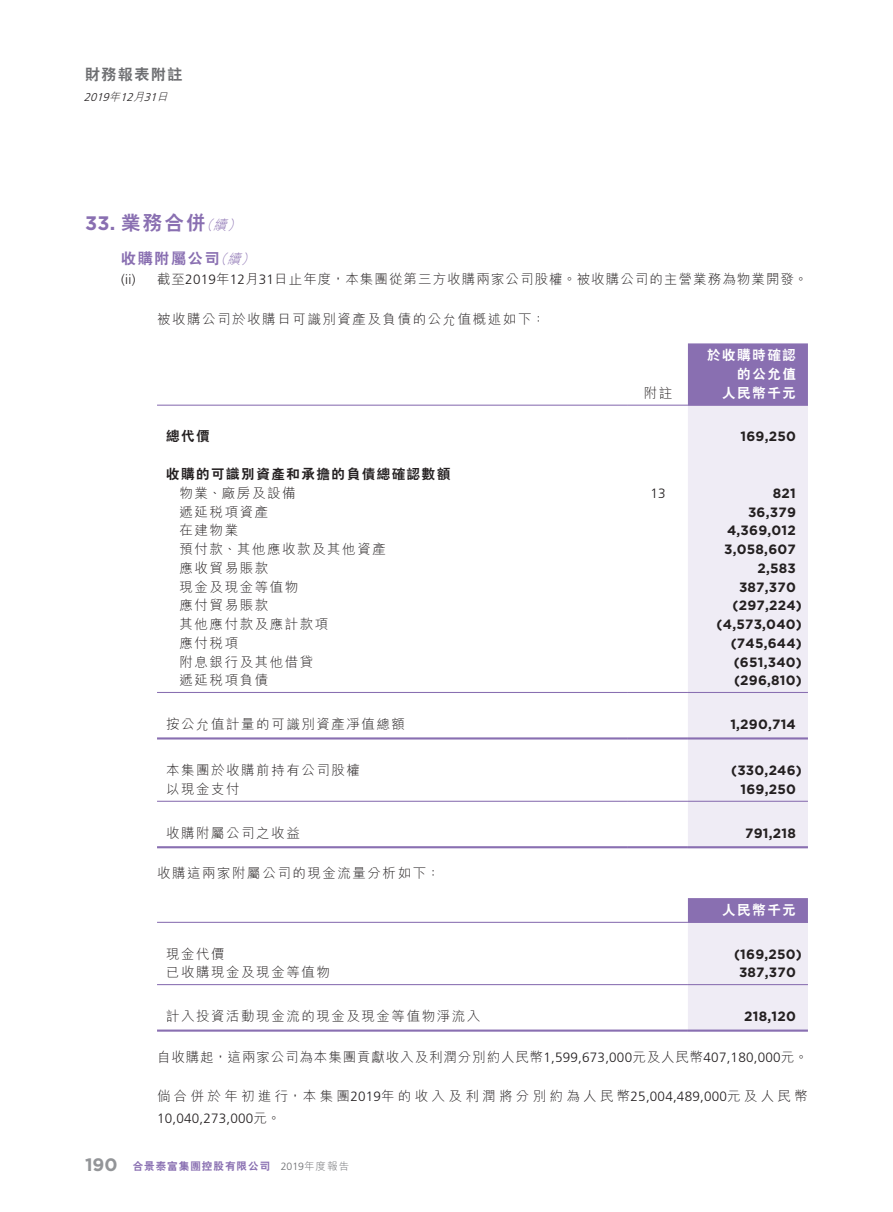
<style>
.page{position:relative;width:893px;height:1212px;background:#fff}
.page>*{position:absolute;margin:0;border:0;box-sizing:border-box;transform-origin:0 0}
._03_H1{font:800 19.5px "C Hei 2 HK";color:#896fb1}
._04___H2{font:800 15px "C Hei 2 HK";letter-spacing:.115em;color:#896fb1}
.t1{font:800 15px "C Hei 2 HK";letter-spacing:.1em;color:#6c6d70}
._15_Table_Stub{font:300 13.5px "M Hei HK";letter-spacing:.115em;color:#231f20}
._01_Body_Text{font:700 13.5px "Gotham";letter-spacing:.015em;color:#231f20}
._13_____P4{font:300 13.5px/21.8px "M Hei HK";letter-spacing:.25em;color:#231f20}
._13_____P4-2{font:300 13.5px "M Hei HK";letter-spacing:.065em;color:#231f20}
._08____IN2{font:300 13.5px "M Hei HK";letter-spacing:.08em;color:#231f20}
._13_____P4-3{font:300 13.5px "M Hei HK";letter-spacing:.115em;color:#231f20}
._15_Table_Stub-2{font:800 13.5px "C Hei 2 HK";letter-spacing:.115em;color:#231f20}
._01_Body_Text-2{font:800 13.5px/18.8px "C Hei 2 HK";letter-spacing:.115em;color:#fff;text-align:right}
._08____IN2-2{font:300 13.5px "Frutiger LT Std";color:#231f20}
._15_Table_Stub-3{font:300 13.5px "Frutiger LT Std";color:#231f20}
.t2{font:italic 300 11.25px "Frutiger LT Std";color:#231f20}
.t3{font:800 10.5px "C Hei 2 HK";letter-spacing:.1em;color:#896fb1}
.s1{font-family:"M Hei HK"}
.s2{font-family:"Gotham";font-weight:700}
.s3{font-family:"M Hei HK";font-weight:300;font-style:italic;font-size:13.5px}
.s4{font-family:"Frutiger LT Std"}
.s5{font-family:"Gotham";font-weight:700;font-size:18px;color:#939598}
.s6{font-family:"Frutiger LT Std";font-weight:300;color:#6c6d70}
.s7{font-family:"M Hei HK";font-weight:300;color:#6c6d70}
</style>
<div class="page">
<div style="left:688px;top:343px;width:120px;height:62px;background:#896fb1"></div>
<div style="left:688px;top:406px;width:120px;height:440px;background:#efecf5"></div>
<hr style="left:157px;top:405px;width:471px;height:1px;background:#896fb1">
<hr style="left:628px;top:405px;width:60px;height:1px;background:#896fb1">
<hr style="left:688px;top:405px;width:120px;height:1px;background:#896fb1">
<hr style="left:157px;top:692px;width:471px;height:1px;background:#896fb1">
<hr style="left:628px;top:692px;width:60px;height:1px;background:#896fb1">
<hr style="left:688px;top:692px;width:120px;height:1px;background:#896fb1">
<hr style="left:157px;top:737px;width:471px;height:2px;background:#896fb1">
<hr style="left:628px;top:737px;width:60px;height:2px;background:#896fb1">
<hr style="left:688px;top:737px;width:120px;height:2px;background:#896fb1">
<hr style="left:157px;top:801px;width:471px;height:1px;background:#896fb1">
<hr style="left:628px;top:801px;width:60px;height:1px;background:#896fb1">
<hr style="left:688px;top:801px;width:120px;height:1px;background:#896fb1">
<hr style="left:157px;top:846px;width:471px;height:2px;background:#896fb1">
<hr style="left:628px;top:846px;width:60px;height:2px;background:#896fb1">
<hr style="left:688px;top:846px;width:120px;height:2px;background:#896fb1">
<svg style="left:688px;top:898px;width:120px;height:131px;background:#dbd4e8"></svg>
<hr style="left:157px;top:922px;width:531px;height:1px;background:#896fb1">
<hr style="left:688px;top:922px;width:120px;height:1px;background:#896fb1">
<hr style="left:157px;top:984px;width:531px;height:1px;background:#896fb1">
<hr style="left:688px;top:984px;width:120px;height:1px;background:#896fb1">
<hr style="left:157px;top:1029px;width:531px;height:3px;background:#896fb1">
<hr style="left:688px;top:1029px;width:120px;height:3px;background:#896fb1">
<p class="t1" style="left:85px;top:65px;width:99px">財務報表附註</p>
<p class="t2" style="left:84px;top:91px;width:89px">2019<span class="s1">年</span>12<span class="s1">月</span>31<span class="s1">日</span></p>
<p class="_03_H1" style="left:85px;top:210px;width:162px"><span class="s2">33.</span> 業務合併<span class="s3">（續）</span></p>
<p class="_04___H2" style="left:121px;top:249px;width:140px">收購附屬公司<span class="s3">（續）</span></p>
<p class="_08____IN2-2" style="left:121px;top:272px;width:16px">(ii)</p>
<p class="_08____IN2" style="left:157px;top:269px;width:652px">截至<span class="s4">2019</span>年<span class="s4">12</span>月<span class="s4">31</span>日止年度，本集團從第三方收購兩家公司股權。被收購公司的主營業務為物業開發。</p>
<p class="_13_____P4-3" style="left:157px;top:309px;width:390px">被收購公司於收購日可識別資產及負債的公允值概述如下：</p>
<p class="_01_Body_Text-2" style="left:707px;top:346px;width:90px">於收購時確認的公允值</p>
<p class="_15_Table_Stub" style="left:644px;top:383px;width:30px">附註</p>
<p class="_01_Body_Text-2" style="left:722px;top:384px;width:75px">人民幣千元</p>
<p class="_15_Table_Stub-2" style="left:166px;top:427px;width:45px">總代價</p>
<p class="_01_Body_Text" style="left:740px;top:428px;width:57px">169,250</p>
<p class="_15_Table_Stub-2" style="left:166px;top:465px;width:286px">收購的可識別資產和承擔的負債總確認數額</p>
<p class="_15_Table_Stub" style="left:180px;top:483px;width:118px">物業、廠房及設備</p>
<p class="_15_Table_Stub-3" style="left:650px;top:485px;width:17px">13</p>
<p class="_01_Body_Text" style="left:773px;top:484px;width:25px">821</p>
<p class="_15_Table_Stub" style="left:180px;top:502px;width:90px">遞延稅項資產</p>
<p class="_01_Body_Text" style="left:748px;top:503px;width:49px">36,379</p>
<p class="_15_Table_Stub" style="left:180px;top:521px;width:60px">在建物業</p>
<p class="_01_Body_Text" style="left:727px;top:521px;width:70px">4,369,012</p>
<p class="_15_Table_Stub" style="left:180px;top:539px;width:208px">預付款、其他應收款及其他資產</p>
<p class="_01_Body_Text" style="left:724px;top:540px;width:73px">3,058,607</p>
<p class="_15_Table_Stub" style="left:180px;top:558px;width:90px">應收貿易賬款</p>
<p class="_01_Body_Text" style="left:757px;top:559px;width:40px">2,583</p>
<p class="_15_Table_Stub" style="left:180px;top:577px;width:120px">現金及現金等值物</p>
<p class="_01_Body_Text" style="left:739px;top:578px;width:58px">387,370</p>
<p class="_15_Table_Stub" style="left:180px;top:596px;width:90px">應付貿易賬款</p>
<p class="_01_Body_Text" style="left:733px;top:596px;width:71px">(297,224)</p>
<p class="_15_Table_Stub" style="left:180px;top:614px;width:150px">其他應付款及應計款項</p>
<p class="_01_Body_Text" style="left:717px;top:615px;width:87px">(4,573,040)</p>
<p class="_15_Table_Stub" style="left:180px;top:633px;width:60px">應付稅項</p>
<p class="_01_Body_Text" style="left:731px;top:634px;width:73px">(745,644)</p>
<p class="_15_Table_Stub" style="left:180px;top:652px;width:135px">附息銀行及其他借貸</p>
<p class="_01_Body_Text" style="left:734px;top:653px;width:70px">(651,340)</p>
<p class="_15_Table_Stub" style="left:180px;top:671px;width:90px">遞延稅項負債</p>
<p class="_01_Body_Text" style="left:734px;top:671px;width:69px">(296,810)</p>
<p class="_15_Table_Stub" style="left:166px;top:714px;width:241px">按公允值計量的可識別資產凈值總額</p>
<p class="_01_Body_Text" style="left:730px;top:715px;width:67px">1,290,714</p>
<p class="_15_Table_Stub" style="left:166px;top:761px;width:195px">本集團於收購前持有公司股權</p>
<p class="_01_Body_Text" style="left:731px;top:761px;width:72px">(330,246)</p>
<p class="_15_Table_Stub" style="left:166px;top:780px;width:75px">以現金支付</p>
<p class="_01_Body_Text" style="left:740px;top:780px;width:57px">169,250</p>
<p class="_15_Table_Stub" style="left:166px;top:823px;width:135px">收購附屬公司之收益</p>
<p class="_01_Body_Text" style="left:745px;top:824px;width:52px">791,218</p>
<p class="_13_____P4-3" style="left:157px;top:864px;width:284px">收購這兩家附屬公司的現金流量分析如下：</p>
<p class="_01_Body_Text-2" style="left:722px;top:901px;width:75px">人民幣千元</p>
<p class="_15_Table_Stub" style="left:166px;top:944px;width:60px">現金代價</p>
<p class="_01_Body_Text" style="left:734px;top:945px;width:69px">(169,250)</p>
<p class="_15_Table_Stub" style="left:166px;top:963px;width:165px">已收購現金及現金等值物</p>
<p class="_01_Body_Text" style="left:739px;top:964px;width:58px">387,370</p>
<p class="_15_Table_Stub" style="left:166px;top:1006px;width:316px">計入投資活動現金流的現金及現金等值物淨流入</p>
<p class="_01_Body_Text" style="left:744px;top:1007px;width:53px">218,120</p>
<p class="_13_____P4-2" style="left:157px;top:1047px;width:652px">自收購起，這兩家公司為本集團貢獻收入及利潤分別約人民幣<span class="s4">1,599,673,000</span>元及人民幣<span class="s4">407,180,000</span>元。</p>
<p class="_13_____P4" style="left:157px;top:1085px;width:652px">倘合併於年初進行，本集團<span class="s4">2019</span>年的收入及利潤將分別約為人民幣<span class="s4">25,004,489,000</span>元及人民幣<br><span class="s4">10,040,273,000</span>元。</p>
<p class="t3" style="left:85px;top:1159px;width:266px"><span class="s5">190</span> 合景泰富集團控股有限公司 <span class="s6">2019</span><span class="s7">年度報告</span></p>
</div>
